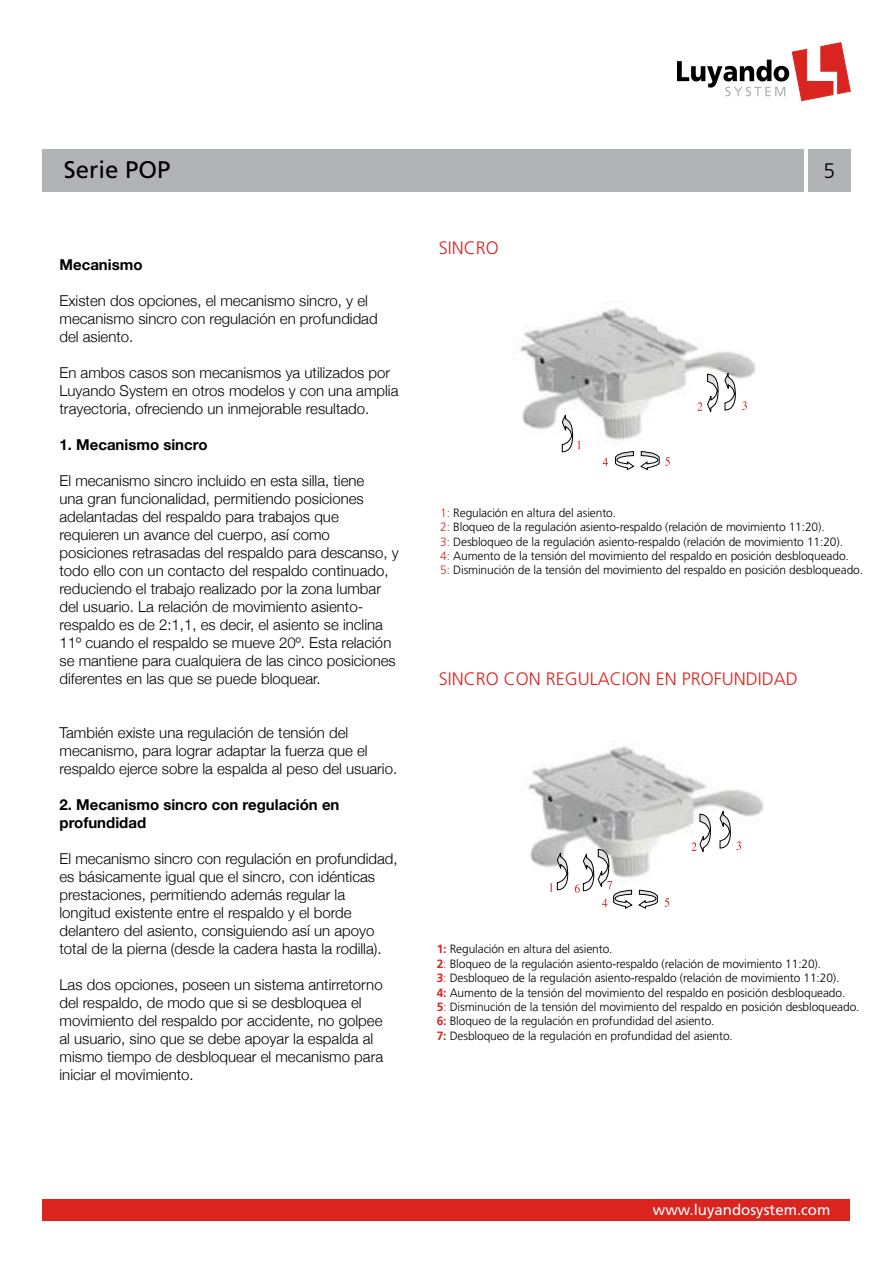
<style>
.page{position:relative;width:893px;height:1263px;background:#fff}
.page>*{position:absolute;margin:0;border:0;box-sizing:border-box;transform-origin:0 0}
.t1{font:24px "Frutiger";color:#000}
.t2{font:300 21px "Frutiger";color:#000}
.t3{font:300 18px "Frutiger";color:#da2420}
.t4{font:300 15px/18px "Helvetica Neue";color:#000}
.t5{font:700 15px/18px "Helvetica Neue";color:#000}
.t6{font:15px "Frutiger";color:#fff}
.t7{font:300 12px/14.4px "Frutiger";letter-spacing:-.01em;color:#000}
.s1{color:#da2420}
.s2{font-weight:700;color:#da2420}
</style>
<div class="page">
<div style="left:43px;top:1199px;width:807px;height:21px;background:#da2420"></div>
<svg style="left:677px;top:42px;width:174px;height:59px"></svg>
<div style="left:43px;top:149px;width:761px;height:42px;background:#b1b3b4"></div>
<div style="left:808px;top:149px;width:42px;height:42px;background:#b1b3b4"></div>
<img style="left:520px;top:308px;width:235px;height:139px">
<svg style="left:614px;top:451px;width:20px;height:19px"></svg>
<svg style="left:697px;top:371px;width:50px;height:43px"></svg>
<svg style="left:603px;top:458px;width:5px;height:8px"></svg>
<svg style="left:640px;top:451px;width:30px;height:19px"></svg>
<svg style="left:562px;top:413px;width:19px;height:39px"></svg>
<img style="left:528px;top:746px;width:235px;height:139px">
<svg style="left:692px;top:809px;width:49px;height:45px"></svg>
<svg style="left:550px;top:849px;width:109px;height:60px"></svg>
<svg style="left:665px;top:898px;width:4px;height:9px"></svg>
<h1 class="t1" style="left:64px;top:155px;width:108px">Serie POP</h1>
<h2 class="t2" style="left:823px;top:159px;width:13px">5</h2>
<p class="t5" style="left:60px;top:255px;width:85px">Mecanismo</p>
<p class="t4" style="left:60px;top:291px;width:320px">Existen dos opciones, el mecanismo sincro, y el mecanismo sincro con regulación en profundidad del asiento.</p>
<p class="t4" style="left:60px;top:363px;width:340px">En ambos casos son mecanismos ya utilizados por<br>Luyando System en otros modelos y con una amplia trayectoria, ofreciendo un inmejorable resultado.</p>
<p class="t5" style="left:60px;top:435px;width:150px">1. Mecanismo sincro</p>
<p class="t4" style="left:60px;top:471px;width:341px">El mecanismo sincro incluido en esta silla, tiene<br>una gran funcionalidad, permitiendo posiciones adelantadas del respaldo para trabajos que requieren un avance del cuerpo, así como posiciones retrasadas del respaldo para descanso, y todo ello con un contacto del respaldo continuado, reduciendo el trabajo realizado por la zona lumbar del usuario. La relación de movimiento asiento&shy;respaldo es de 2:1,1, es decir, el asiento se inclina 11º cuando el respaldo se mueve 20º. Esta relación se mantiene para cualquiera de las cinco posiciones diferentes en las que se puede bloquear.</p>
<p class="t4" style="left:60px;top:723px;width:339px">También existe una regulación de tensión del mecanismo, para lograr adaptar la fuerza que el respaldo ejerce sobre la espalda al peso del usuario.</p>
<p class="t5" style="left:60px;top:795px;width:281px">2. Mecanismo sincro con regulación en profundidad</p>
<p class="t4" style="left:60px;top:849px;width:340px">El mecanismo sincro con regulación en profundidad, es básicamente igual que el sincro, con idénticas prestaciones, permitiendo además regular la longitud existente entre el respaldo y el borde delantero del asiento, consiguiendo así un apoyo total de la pierna (desde la cadera hasta la rodilla).</p>
<p class="t4" style="left:60px;top:975px;width:325px">Las dos opciones, poseen un sistema antirretorno del respaldo, de modo que si se desbloquea el movimiento del respaldo por accidente, no golpee al usuario, sino que se debe apoyar la espalda al mismo tiempo de desbloquear el mecanismo para iniciar el movimiento.</p>
<p class="t3" style="left:439px;top:238px;width:62px">SINCRO</p>
<p class="t7" style="left:440px;top:505px;width:424px"><span class="s1">1:</span> Regulación en altura del asiento.<br><span class="s1">2:</span> Bloqueo de la regulación asiento-respaldo (relación de movimiento 11:20).<br><span class="s1">3:</span> Desbloqueo de la regulación asiento-respaldo (relación de movimiento 11:20).<br><span class="s1">4:</span> Aumento de la tensión del movimiento del respaldo en posición desbloqueado.<br><span class="s1">5:</span> Disminución de la tensión del movimiento del respaldo en posición desbloqueado.</p>
<p class="t3" style="left:439px;top:668px;width:361px">SINCRO CON REGULACION EN PROFUNDIDAD</p>
<p class="t7" style="left:437px;top:942px;width:424px"><span class="s2">1:</span> Regulación en altura del asiento.<br><span class="s2">2</span><span class="s1">:</span> Bloqueo de la regulación asiento-respaldo (relación de movimiento 11:20).<br><span class="s2">3</span><span class="s1">:</span> Desbloqueo de la regulación asiento-respaldo (relación de movimiento 11:20).<br><span class="s2">4:</span> Aumento de la tensión del movimiento del respaldo en posición desbloqueado.<br><span class="s2">5</span><span class="s1">:</span> Disminución de la tensión del movimiento del respaldo en posición desbloqueado.<br><span class="s2">6:</span> Bloqueo de la regulación en profundidad del asiento.<br><span class="s2">7:</span> Desbloqueo de la regulación en profundidad del asiento.</p>
<p class="t6" style="left:653px;top:1201px;width:179px">www.luyandosystem.com</p>
</div>
